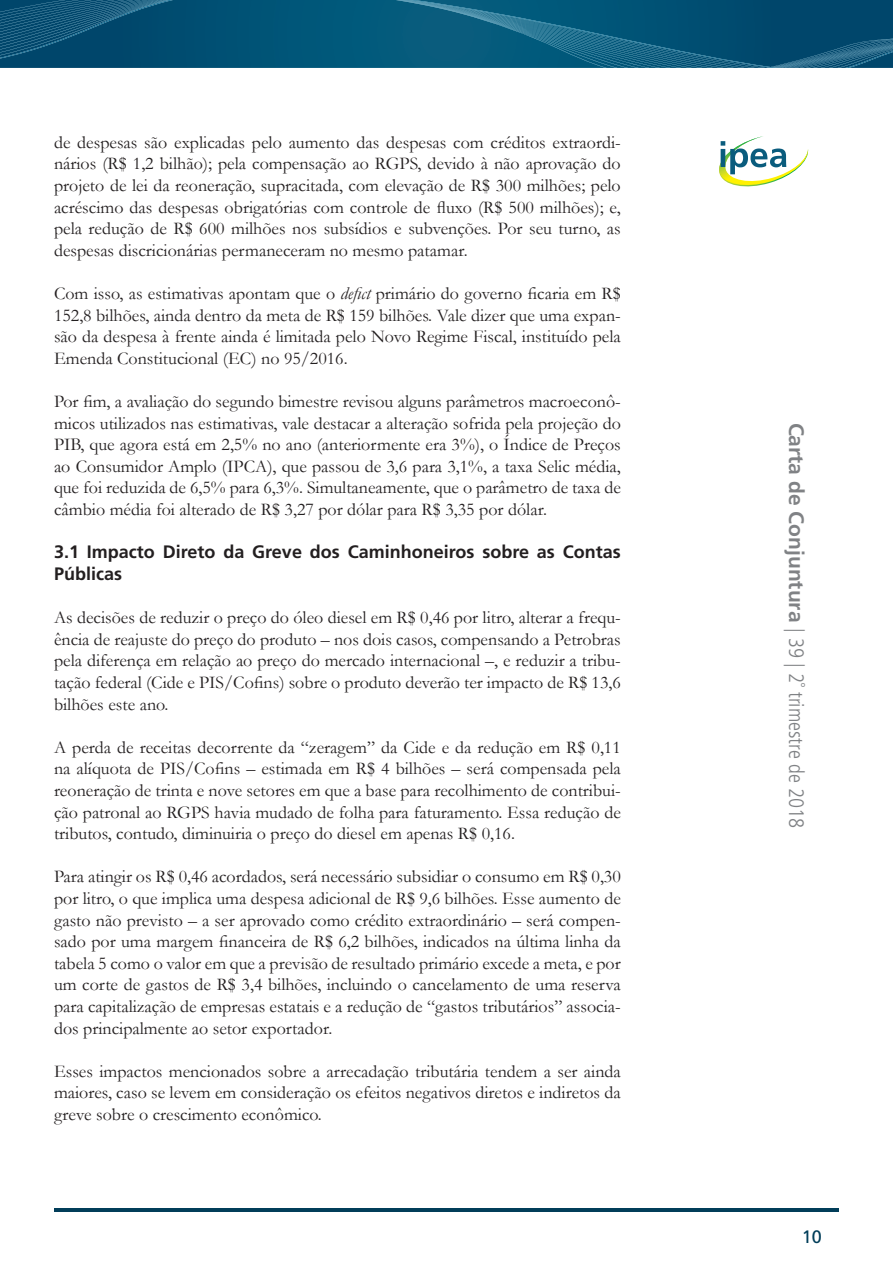
<style>
.page{position:relative;width:893px;height:1263px;background:#fff}
.page>*{position:absolute;margin:0;border:0;box-sizing:border-box;transform-origin:0 0}
.t1{font:condensed 21px "Frutiger 47 Light";color:#808285}
.t2{font:18px/21.6px "Garamond";color:#231f20;text-align:justify}
.t3{font:18px/21.6px "Frutiger 65 Bold";color:#231f20}
.t4{font:18px "Frutiger 55 Roman";color:#013d59}
.s1{font-style:italic}
.s2{font-family:"Frutiger 65 Bold";font-stretch:normal}
</style>
<div class="page">
<svg style="left:0;top:0;width:893px;height:68px;background:#075578"></svg>
<hr style="left:54px;top:1209px;width:785px;height:3px;background:#013d59">
<img style="left:719px;top:136px;width:90px;height:50px">
<svg style="left:721px;top:141px;width:65px;height:33px"></svg>
<p class="t2" style="left:54px;top:131px;width:568px">de despesas são explicadas pelo aumento das despesas com créditos extraordi&shy;nários (R$ 1,2 bilhão); pela compensação ao RGPS, devido à não aprovação do projeto de lei da reoneração, supracitada, com elevação de R$ 300 milhões; pelo acréscimo das despesas obrigatórias com controle de fluxo (R$ 500 milhões); e, pela redução de R$ 600 milhões nos subsídios e subvenções. Por seu turno, as despesas discricionárias permaneceram no mesmo patamar.</p>
<p class="t2" style="left:54px;top:282px;width:568px">Com isso, as estimativas apontam que o <span class="s1">defict</span> primário do governo ficaria em R$ 152,8 bilhões, ainda dentro da meta de R$ 159 bilhões. Vale dizer que uma expan&shy;são da despesa à frente ainda é limitada pelo Novo Regime Fiscal, instituído pela Emenda Constitucional (EC) no 95/2016.</p>
<p class="t2" style="left:54px;top:390px;width:568px">Por fim, a avaliação do segundo bimestre revisou alguns parâmetros macroeconô&shy;micos utilizados nas estimativas, vale destacar a alteração sofrida pela projeção do PIB, que agora está em 2,5% no ano (anteriormente era 3%), o Índice de Preços ao Consumidor Amplo (IPCA), que passou de 3,6 para 3,1%, a taxa Selic média, que foi reduzida de 6,5% para 6,3%. Simultaneamente, que o parâmetro de taxa de câmbio média foi alterado de R$ 3,27 por dólar para R$ 3,35 por dólar.</p>
<p class="t3" style="left:54px;top:541px;width:568px">3.1 Impacto Direto da Greve dos Caminhoneiros sobre as Contas<br>Públicas</p>
<p class="t2" style="left:54px;top:606px;width:568px">As decisões de reduzir o preço do óleo diesel em R$ 0,46 por litro, alterar a frequ&shy;ência de reajuste do preço do produto – nos dois casos, compensando a Petrobras pela diferença em relação ao preço do mercado internacional –, e reduzir a tribu&shy;tação federal (Cide e PIS/Cofins) sobre o produto deverão ter impacto de R$ 13,6 bilhões este ano.</p>
<p class="t2" style="left:54px;top:736px;width:568px">A perda de receitas decorrente da “zeragem” da Cide e da redução em R$ 0,11 na alíquota de PIS/Cofins – estimada em R$ 4 bilhões – será compensada pela reoneração de trinta e nove setores em que a base para recolhimento de contribui&shy;ção patronal ao RGPS havia mudado de folha para faturamento. Essa redução de tributos, contudo, diminuiria o preço do diesel em apenas R$ 0,16.</p>
<p class="t2" style="left:54px;top:865px;width:568px">Para atingir os R$ 0,46 acordados, será necessário subsidiar o consumo em R$ 0,30 por litro, o que implica uma despesa adicional de R$ 9,6 bilhões. Esse aumento de gasto não previsto – a ser aprovado como crédito extraordinário – será compen&shy;sado por uma margem financeira de R$ 6,2 bilhões, indicados na última linha da tabela 5 como o valor em que a previsão de resultado primário excede a meta, e por um corte de gastos de R$ 3,4 bilhões, incluindo o cancelamento de uma reserva para capitalização de empresas estatais e a redução de “gastos tributários” associa&shy;dos principalmente ao setor exportador.</p>
<p class="t2" style="left:54px;top:1060px;width:568px">Esses impactos mencionados sobre a arrecadação tributária tendem a ser ainda maiores, caso se levem em consideração os efeitos negativos diretos e indiretos da greve sobre o crescimento econômico.</p>
<p class="t1" style="left:808px;top:423px;width:407px;rotate:90deg"><span class="s2">Carta de Conjuntura</span> | 39 | 2˚ trimestre de 2018</p>
<p class="t4" style="left:802px;top:1226px;width:22px">10</p>
</div>
